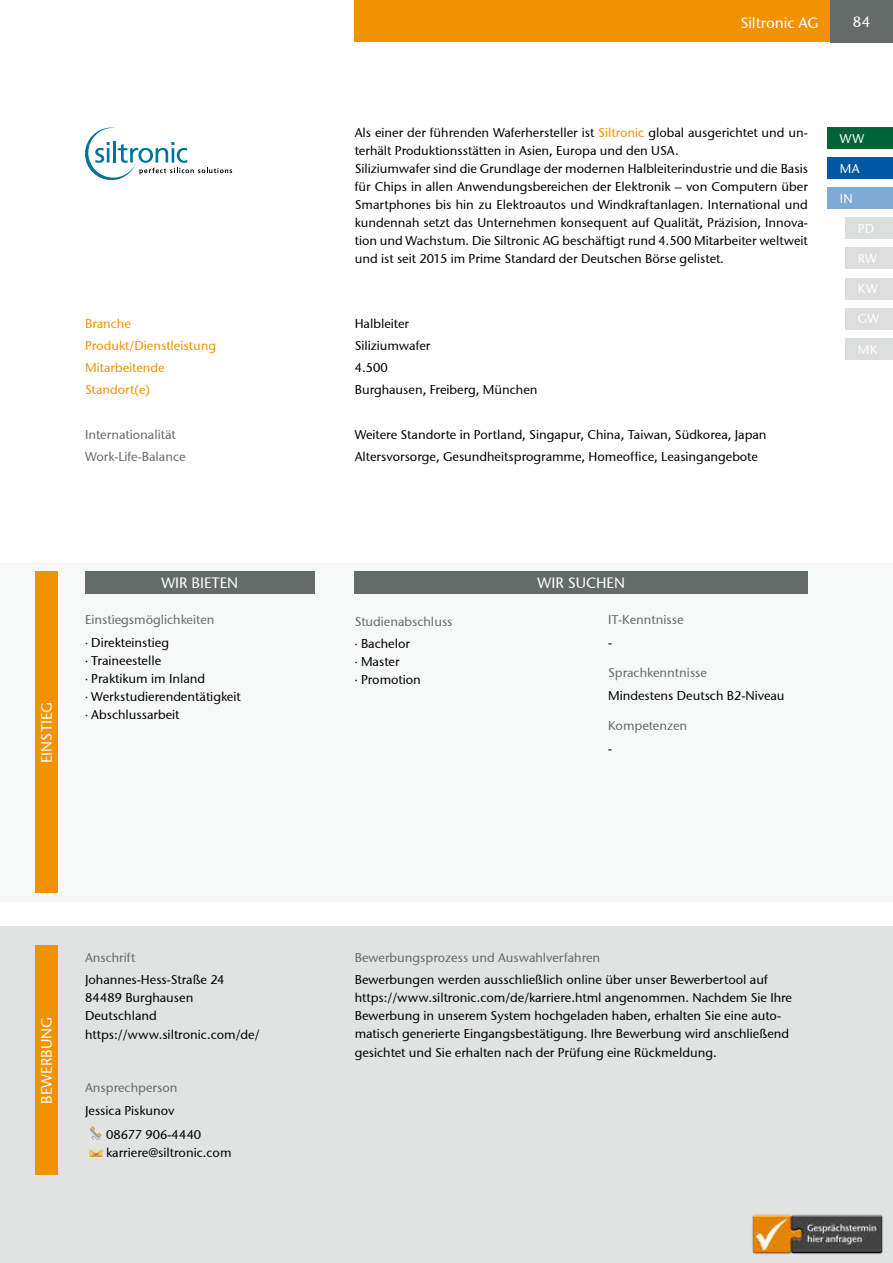
<style>
.page{position:relative;width:893px;height:1263px;background:#fff}
.page>*{position:absolute;margin:0;border:0;box-sizing:border-box;transform-origin:0 0}
.t1{font:15px "Stone Sans ITCTT Medium";color:#fff}
.t2{font:12.75px/18px "Stone Sans ITCTT Medium";color:#000}
.t3{font:12.75px/22.2px "Stone Sans ITCTT Medium";color:#646b68}
.t4{font:12.75px/22.2px "Stone Sans ITCTT Medium";color:#f39200}
.t5{font:12.75px "Stone Sans ITCTT Medium";letter-spacing:.02em;color:#fff}
.s1{color:#f39200}
.s2{font-family:"Muli";color:#000}
.s3{color:#000}
.s4{font-family:"Muli"}
</style>
<div class="page">
<div style="left:0;top:563px;width:893px;height:338px;background:#f7f8f8"></div>
<div style="left:0;top:926px;width:893px;height:337px;background:#e0e3e2"></div>
<div style="left:35px;top:572px;width:22px;height:321px;background:#f39200"></div>
<div style="left:85px;top:571px;width:230px;height:22px;background:#646b68"></div>
<div style="left:355px;top:571px;width:453px;height:22px;background:#646b68"></div>
<div style="left:35px;top:945px;width:22px;height:230px;background:#f39200"></div>
<div style="left:355px;top:0;width:477px;height:42px;background:#f39200"></div>
<div style="left:830px;top:0;width:63px;height:42px;background:#646b68"></div>
<img style="left:752px;top:1214px;width:131px;height:41px">
<svg style="left:90px;top:1126px;width:12px;height:14px"></svg>
<svg style="left:90px;top:1149px;width:12px;height:8px"></svg>
<div style="left:827px;top:188px;width:66px;height:21px;background:#7facd7"></div>
<div style="left:827px;top:158px;width:66px;height:21px;background:#0058a2"></div>
<div style="left:827px;top:128px;width:66px;height:21px;background:#00633a"></div>
<div style="left:845px;top:248px;width:48px;height:21px;background:#dbdedc"></div>
<div style="left:845px;top:278px;width:48px;height:21px;background:#dbdedc"></div>
<div style="left:845px;top:338px;width:48px;height:21px;background:#dbdedc"></div>
<div style="left:845px;top:308px;width:48px;height:21px;background:#dbdedc"></div>
<div style="left:845px;top:218px;width:48px;height:21px;background:#dbdedc"></div>
<svg style="left:85px;top:128px;width:147px;height:52px"></svg>
<p class="t4" style="left:85px;top:312px;width:133px">Branche<br>Produkt/Dienstleistung<br>Mitarbeitende<br>Standort(e)</p>
<p class="t3" style="left:85px;top:423px;width:102px">Internationalität<br>Work-Life-Balance</p>
<p class="t1" style="left:740px;top:14px;width:80px">Siltronic AG</p>
<p class="t1" style="left:853px;top:12px;width:19px">84</p>
<p class="t2" style="left:355px;top:124px;width:455px">Als einer der führenden Waferhersteller ist <span class="s1">Siltronic</span> global ausgerichtet und un&shy;terhält Produktionsstätten in Asien, Europa und den USA.<br>Siliziumwafer sind die Grundlage der modernen Halbleiterindustrie und die Basis für Chips in allen Anwendungsbereichen der Elektronik – von Computern über Smartphones bis hin zu Elektroautos und Windkraftanlagen. International und kundennah setzt das Unternehmen konsequent auf Qualität, Präzision, Innova&shy;tion und Wachstum. Die Siltronic AG beschäftigt rund 4.500 Mitarbeiter weltweit und ist seit 2015 im Prime Standard der Deutschen Börse gelistet.</p>
<p class="t2" style="left:355px;top:312px;width:184px;line-height:22.2px">Halbleiter<br>Siliziumwafer<br>4.500<br>Burghausen, Freiberg, München</p>
<p class="t2" style="left:355px;top:423px;width:413px;line-height:22.2px">Weitere Standorte in Portland, Singapur, China, Taiwan, Südkorea, Japan<br>Altersvorsorge, Gesundheitsprogramme, Homeoffice, Leasingangebote</p>
<p class="t5" style="left:840px;top:131px;width:26px">WW</p>
<p class="t5" style="left:840px;top:161px;width:21px">MA</p>
<p class="t5" style="left:840px;top:191px;width:14px">IN</p>
<p class="t5" style="left:858px;top:221px;width:18px">PD</p>
<p class="t5" style="left:858px;top:251px;width:20px">RW</p>
<p class="t5" style="left:858px;top:281px;width:21px">KW</p>
<p class="t5" style="left:858px;top:311px;width:23px">GW</p>
<p class="t5" style="left:858px;top:341px;width:21px">MK</p>
<p class="t1" style="left:37px;top:763px;width:63px;rotate:-90deg">EINSTIEG</p>
<p class="t1" style="left:161px;top:573px;width:78px">WIR BIETEN</p>
<p class="t1" style="left:538px;top:573px;width:89px">WIR SUCHEN</p>
<p class="t3" style="left:85px;top:609px;width:131px">Einstiegsmöglichkeiten <span class="s2">·</span> <span class="s3">Direkteinstieg</span></p>
<p class="t2" style="left:85px;top:651px;width:157px"><span class="s4">·</span> Traineestelle<br><span class="s4">·</span> Praktikum im Inland<br><span class="s4">·</span> Werkstudierendentätigkeit <span class="s4">·</span> Abschlussarbeit</p>
<p class="t3" style="left:355px;top:610px;width:99px">Studienabschluss <span class="s2">·</span> <span class="s3">Bachelor</span></p>
<p class="t2" style="left:355px;top:652px;width:68px"><span class="s4">·</span> Master<br><span class="s4">·</span> Promotion</p>
<p class="t3" style="left:608px;top:609px;width:77px">IT-Kenntnisse</p>
<p class="t2" style="left:608px;top:633px;width:6px">-</p>
<p class="t3" style="left:608px;top:662px;width:100px">Sprachkenntnisse</p>
<p class="t2" style="left:608px;top:686px;width:178px">Mindestens Deutsch B2-Niveau</p>
<p class="t3" style="left:608px;top:715px;width:81px">Kompetenzen</p>
<p class="t2" style="left:608px;top:739px;width:6px">-</p>
<p class="t1" style="left:37px;top:1104px;width:88px;rotate:-90deg">BEWERBUNG</p>
<p class="t3" style="left:85px;top:946px;width:52px">Anschrift</p>
<p class="t2" style="left:85px;top:971px;width:176px">Johannes-Hess-Straße 24<br>84489 Burghausen<br>Deutschland https://www.siltronic.com/de/</p>
<p class="t3" style="left:85px;top:1077px;width:94px">Ansprechperson</p>
<p class="t2" style="left:106px;top:1098px;width:97px;line-height:24px;text-indent:-21px">Jessica Piskunov<br>08677 906-4440</p>
<p class="t2" style="left:106px;top:1143px;width:127px">karriere@siltronic.com</p>
<p class="t3" style="left:355px;top:946px;width:247px">Bewerbungsprozess und Auswahlverfahren</p>
<p class="t2" style="left:355px;top:971px;width:439px">Bewerbungen werden ausschließlich online über unser Bewerbertool auf https://www.siltronic.com/de/karriere.html angenommen. Nachdem Sie Ihre Bewerbung in unserem System hochgeladen haben, erhalten Sie eine auto&shy;matisch generierte Eingangsbestätigung. Ihre Bewerbung wird anschließend gesichtet und Sie erhalten nach der Prüfung eine Rückmeldung.</p>
</div>
